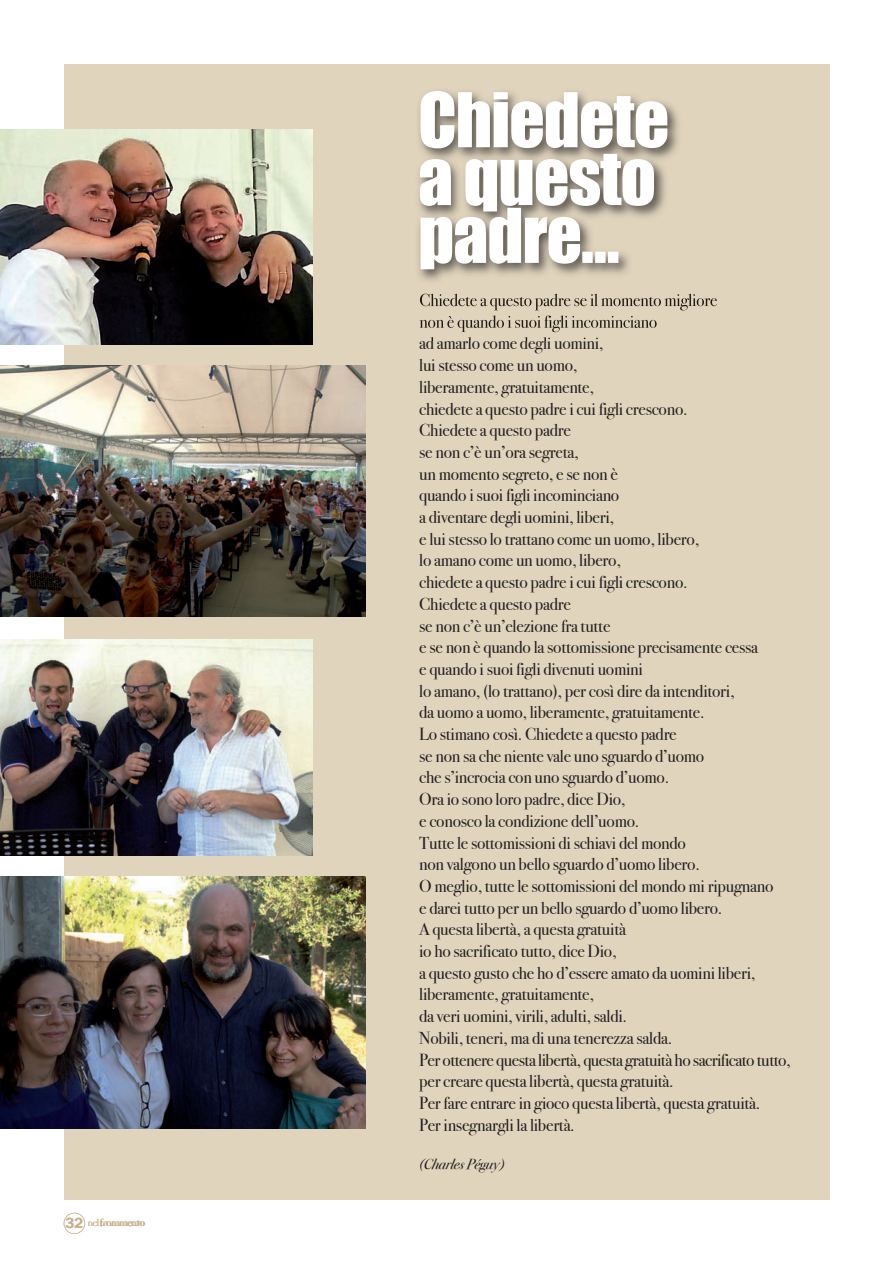
<style>
.page{position:relative;width:893px;height:1263px;background:#fff}
.page>*{position:absolute;margin:0;border:0;box-sizing:border-box;transform-origin:0 0}
.t1{font:69.75px/57.8px "Impact";letter-spacing:-.015em;color:#fff}
.t2{font:17.4px/21.8px "Bodoni Svty Two ITCTT Book";letter-spacing:-.015em;color:#231f20}
.t3{font:14.55px "Bodoni Svty Two OSITCTT Book It";letter-spacing:-.015em;color:#231f20}
.t4{font:700 10.95px "Democratica";letter-spacing:-.1em;color:#c8b08b}
.s1{font-family:"Franklin Gothic";font-weight:500;font-size:15px}
.s2{font-weight:400}
</style>
<div class="page">
<div style="left:63px;top:1213px;width:22px;height:21px;border:1px solid #c8b08b;border-radius:50%"></div>
<div style="left:64px;top:64px;width:766px;height:1135px;background:#e1d4bc"></div>
<div style="left:64px;top:1213px;width:21px;height:21px;border:1px solid #c8b08b;border-radius:50%"></div>
<img style="left:0;top:129px;width:312px;height:216px">
<img style="left:0;top:366px;width:366px;height:250px">
<img style="left:0;top:640px;width:312px;height:215px">
<img style="left:0;top:876px;width:366px;height:252px">
<img style="left:418px;top:91px;width:299px;height:249px">
<img style="left:420px;top:294px;width:38px;height:12px">
<img style="left:419px;top:316px;width:46px;height:16px">
<img style="left:429px;top:337px;width:27px;height:3px">
<p class="t4" style="left:65px;top:1218px;width:81px"><span class="s1">32</span> <span class="s2">nel</span>frammento</p>
<h1 class="t1" style="left:418px;top:91px;width:253px">Chiedete a questo padre…</h1>
<p class="t2" style="left:419px;top:333px;width:373px">ad amarlo come degli uomini,<br>lui stesso come un uomo,<br>liberamente, gratuitamente,<br>chiedete a questo padre i cui figli crescono.<br>Chiedete a questo padre<br>se non c’è un’ora segreta,<br>un momento segreto, e se non è<br>quando i suoi figli incominciano<br>a diventare degli uomini, liberi,<br>e lui stesso lo trattano come un uomo, libero,<br>lo amano come un uomo, libero,<br>chiedete a questo padre i cui figli crescono.<br>Chiedete a questo padre<br>se non c’è un’elezione fra tutte<br>e se non è quando la sottomissione precisamente cessa<br>e quando i suoi figli divenuti uomini<br>lo amano, (lo trattano), per così dire da intenditori,<br>da uomo a uomo, liberamente, gratuitamente.<br>Lo stimano così. Chiedete a questo padre<br>se non sa che niente vale uno sguardo d’uomo<br>che s’incrocia con uno sguardo d’uomo.<br>Ora io sono loro padre, dice Dio,<br>e conosco la condizione dell’uomo.<br>Tutte le sottomissioni di schiavi del mondo<br>non valgono un bello sguardo d’uomo libero.<br>O meglio, tutte le sottomissioni del mondo mi ripugnano<br>e darei tutto per un bello sguardo d’uomo libero.<br>A questa libertà, a questa gratuità<br>io ho sacrificato tutto, dice Dio,<br>a questo gusto che ho d’essere amato da uomini liberi, liberamente, gratuitamente,<br>da veri uomini, virili, adulti, saldi.<br>Nobili, teneri, ma di una tenerezza salda.<br>Per ottenere questa libertà, questa gratuità ho sacrificato tutto, per creare questa libertà, questa gratuità.<br>Per fare entrare in gioco questa libertà, questa gratuità.<br>Per insegnargli la libertà.</p>
<p class="t3" style="left:419px;top:1155px;width:87px">(Charles Péguy)</p>
</div>
